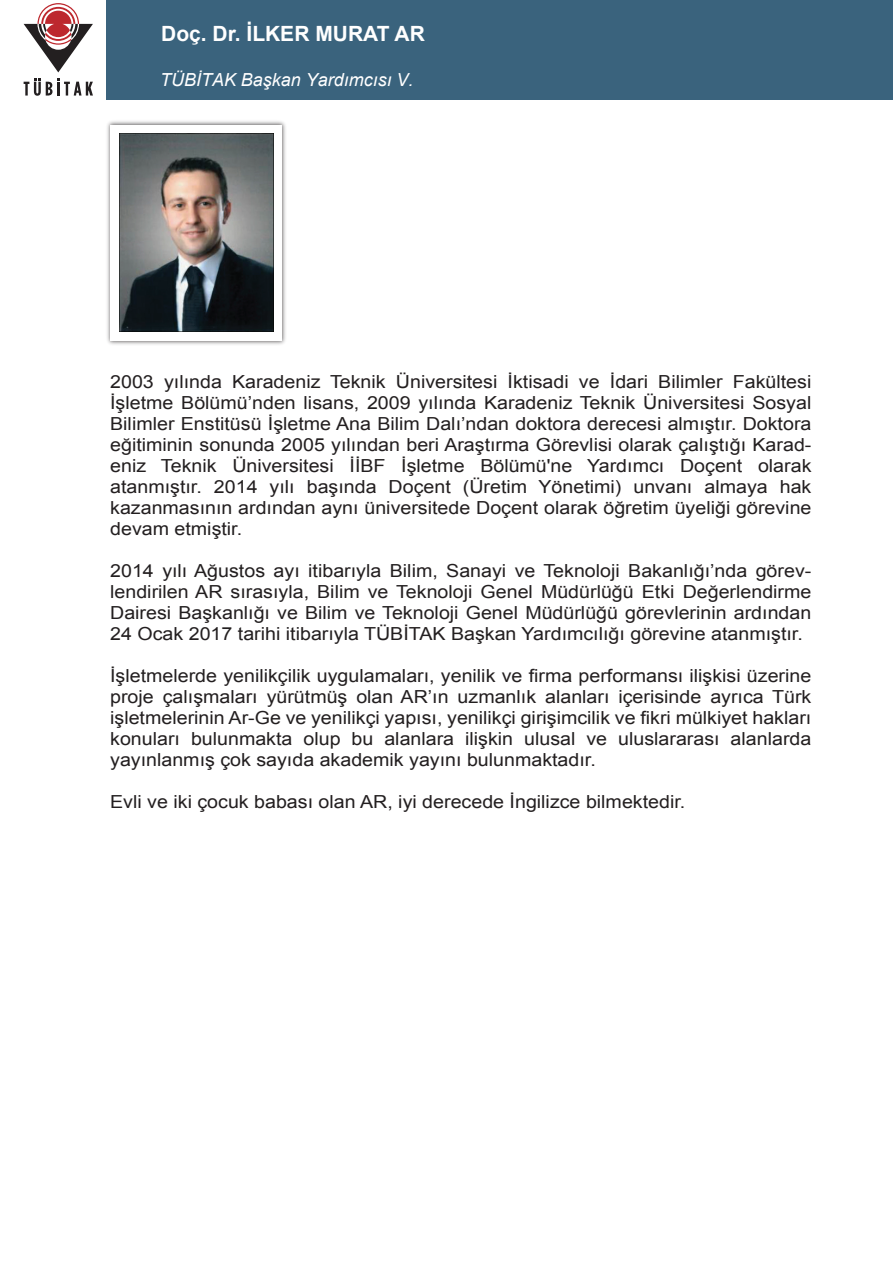
<style>
.page{position:relative;width:893px;height:1263px;background:#fff}
.page>*{position:absolute;margin:0;border:0;box-sizing:border-box;transform-origin:0 0}
.t1{font:700 21px "Arial";color:#fff}
.t2{font:18px/21px "Arial";color:#231f20;text-align:justify;scale:1.09 1}
.t3{font:italic 18px "Arial";color:#fff}
</style>
<div class="page">
<div style="left:106px;top:0;width:787px;height:99px;background:#3a637d"></div>
<svg style="left:24px;top:3px;width:69px;height:69px"></svg>
<svg style="left:24px;top:78px;width:69px;height:18px"></svg>
<img style="left:107px;top:121px;width:179px;height:224px">
<div style="left:110px;top:125px;width:172px;height:215px;background:#fff"></div>
<img style="left:119px;top:134px;width:154px;height:198px">
<p class="t1" style="left:161px;top:20px;width:265px">Doç. Dr. İLKER MURAT AR</p>
<p class="t3" style="left:160px;top:68px;width:255px">TÜBİTAK Başkan Yardımcısı V.</p>
<p class="t2" style="left:110px;top:371px;width:645px">2003 yılında Karadeniz Teknik Üniversitesi İktisadi ve İdari Bilimler Fakültesi İşletme Bölümü’nden lisans, 2009 yılında Karadeniz Teknik Üniversitesi Sosyal Bilimler Enstitüsü İşletme Ana Bilim Dalı’ndan doktora derecesi almıştır. Doktora eğitiminin sonunda 2005 yılından beri Araştırma Görevlisi olarak çalıştığı Karad&shy;eniz Teknik Üniversitesi İİBF İşletme Bölümü'ne Yardımcı Doçent olarak atanmıştır. 2014 yılı başında Doçent (Üretim Yönetimi) unvanı almaya hak kazanmasının ardından aynı üniversitede Doçent olarak öğretim üyeliği görevine devam etmiştir.</p>
<p class="t2" style="left:110px;top:560px;width:645px">2014 yılı Ağustos ayı itibarıyla Bilim, Sanayi ve Teknoloji Bakanlığı’nda görev&shy;lendirilen AR sırasıyla, Bilim ve Teknoloji Genel Müdürlüğü Etki Değerlendirme Dairesi Başkanlığı ve Bilim ve Teknoloji Genel Müdürlüğü görevlerinin ardından 24 Ocak 2017 tarihi itibarıyla TÜBİTAK Başkan Yardımcılığı görevine atanmıştır.</p>
<p class="t2" style="left:110px;top:665px;width:645px">İşletmelerde yenilikçilik uygulamaları, yenilik ve firma performansı ilişkisi üzerine proje çalışmaları yürütmüş olan AR’ın uzmanlık alanları içerisinde ayrıca Türk işletmelerinin Ar-Ge ve yenilikçi yapısı, yenilikçi girişimcilik ve fikri mülkiyet hakları konuları bulunmakta olup bu alanlara ilişkin ulusal ve uluslararası alanlarda yayınlanmış çok sayıda akademik yayını bulunmaktadır.</p>
<p class="t2" style="left:110px;top:791px;width:529px">Evli ve iki çocuk babası olan AR, iyi derecede İngilizce bilmektedir.</p>
</div>
